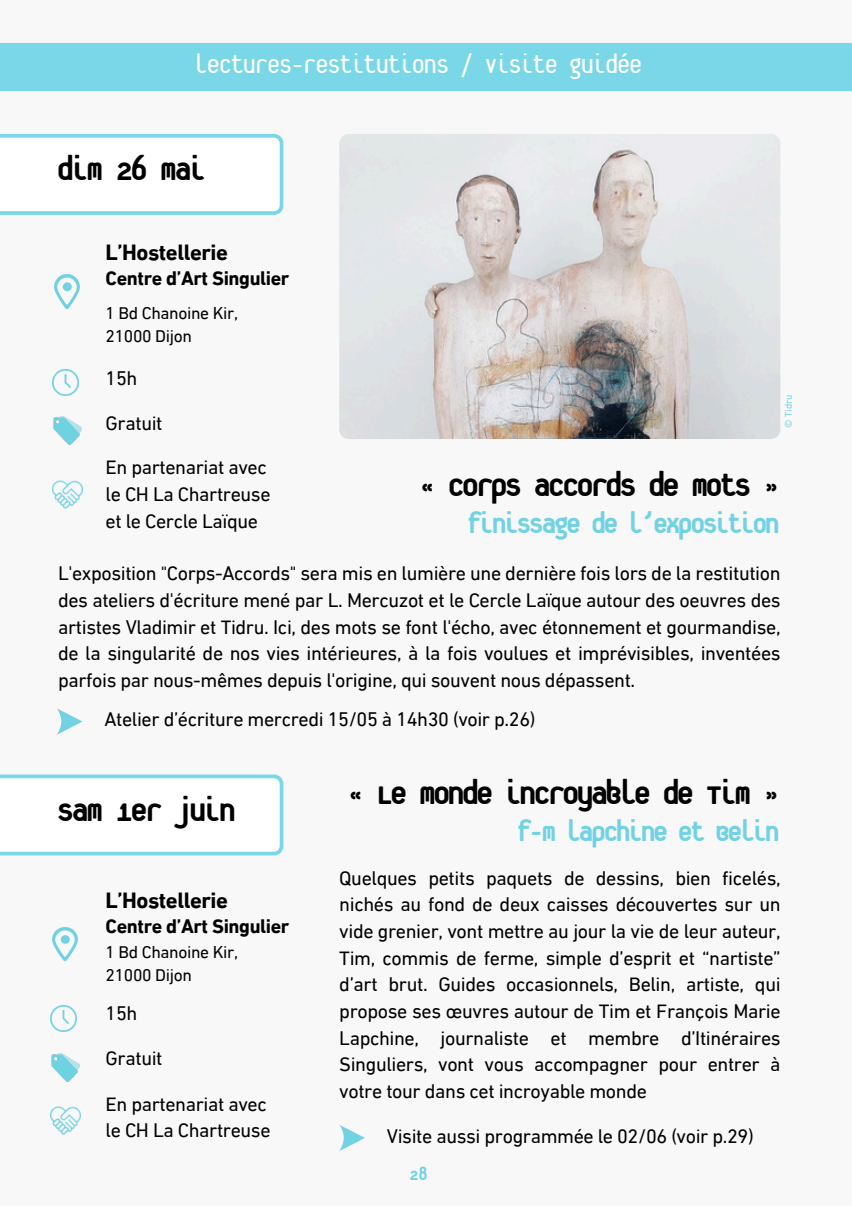
<style>
.page{position:relative;width:852px;height:1206px;background:#fff}
.page>*{position:absolute;margin:0;border:0;box-sizing:border-box;transform-origin:0 0}
.t1{font:800 37.5px "Platelet";letter-spacing:-.08em;color:#000}
.t2{font:800 32.5px "Platelet";letter-spacing:-.08em;color:#71d2e4}
.t3{font:30px "Platelet";letter-spacing:-.06em;color:#fff}
.t4{font:700 22.5px "DIN Next LT Arabic";letter-spacing:-.02em;color:#000}
.t5{font:20px/26.8px "DIN Next LT Arabic";letter-spacing:-.02em;color:#000}
.t6{font:700 20px "DIN Next LT Arabic";letter-spacing:-.02em;color:#000}
.t7{font:800 20px "Platelet";color:#71d2e4}
.t8{font:17.5px/23.2px "DIN Next LT Arabic";letter-spacing:-.02em;color:#000}
.t9{font:10px "DIN Next LT Arabic";color:#71d2e4}
</style>
<div class="page">
<div style="left:0;top:0;width:851px;height:1206px;background:#f8f8f8"></div>
<svg style="left:0;top:134px;width:283px;height:81px"></svg>
<img style="left:339px;top:134px;width:441px;height:305px;border-radius:9px">
<div style="left:0;top:43px;width:851px;height:48px;background:#7ad7e8"></div>
<svg style="left:0;top:774px;width:283px;height:81px"></svg>
<svg style="left:339px;top:1125px;width:26px;height:26px"></svg>
<svg style="left:57px;top:708px;width:25px;height:26px"></svg>
<img style="left:51px;top:1005px;width:26px;height:26px">
<img style="left:52px;top:1053px;width:28px;height:28px">
<img style="left:51px;top:1106px;width:30px;height:29px">
<img style="left:53px;top:927px;width:24px;height:35px">
<img style="left:53px;top:369px;width:26px;height:27px">
<img style="left:54px;top:417px;width:28px;height:28px">
<img style="left:53px;top:480px;width:30px;height:29px">
<img style="left:55px;top:275px;width:24px;height:35px">
<h4 class="t3" style="left:194px;top:50px;width:450px">lectures-restitutions / visite guidée</h4>
<h2 class="t1" style="left:57px;top:153px;width:151px">dim 26 mai</h2>
<p class="t4" style="left:106px;top:233px;width:124px">L’Hostellerie</p>
<p class="t6" style="left:106px;top:261px;width:185px">Centre d’Art Singulier</p>
<p class="t8" style="left:106px;top:299px;width:134px">1 Bd Chanoine Kir,<br>21000 Dijon</p>
<h3 class="t5" style="left:106px;top:362px;width:33px">15h</h3>
<h5 class="t5" style="left:106px;top:407px;width:58px">Gratuit</h5>
<h4 class="t5" style="left:106px;top:451px;width:166px">En partenariat avec le CH La Chartreuse et le Cercle Laïque</h4>
<p class="t9" style="left:779px;top:428px;width:35px;rotate:-90deg">© Tidru</p>
<h1 class="t1" style="left:419px;top:468px;width:363px">« Corps accords de mots »</h1>
<h1 class="t2" style="left:466px;top:509px;width:314px">finissage de l’exposition</h1>
<p class="t5" style="left:58px;top:557px;width:723px;text-align:justify">L'exposition "Corps-Accords" sera mis en lumière une dernière fois lors de la restitution des ateliers d'écriture mené par L. Mercuzot et le Cercle Laïque autour des oeuvres des artistes Vladimir et Tidru. Ici, des mots se font l'écho, avec étonnement et gourmandise, de la singularité de nos vies intérieures, à la fois voulues et imprévisibles, inventées parfois par nous-mêmes depuis l'origine, qui souvent nous dépassent.</p>
<p class="t5" style="left:104px;top:704px;width:432px">Atelier d’écriture mercredi 15/05 à 14h30 (voir p.26)</p>
<p class="t1" style="left:57px;top:793px;width:180px">Sam 1er juin</p>
<h4 class="t4" style="left:106px;top:881px;width:124px">L’Hostellerie</h4>
<h4 class="t6" style="left:106px;top:909px;width:185px">Centre d’Art Singulier</h4>
<p class="t8" style="left:106px;top:938px;width:134px">1 Bd Chanoine Kir,<br>21000 Dijon</p>
<h4 class="t5" style="left:106px;top:997px;width:33px">15h</h4>
<h2 class="t5" style="left:106px;top:1042px;width:58px">Gratuit</h2>
<p class="t5" style="left:106px;top:1088px;width:166px">En partenariat avec le CH La Chartreuse</p>
<p class="t1" style="left:347px;top:776px;width:434px">« Le monde incroyable de Tim »</p>
<p class="t2" style="left:516px;top:817px;width:265px">f-m lapchine et Belin</p>
<h1 class="t5" style="left:339px;top:862px;width:442px;text-align:justify">Quelques petits paquets de dessins, bien ficelés, nichés au fond de deux caisses découvertes sur un vide grenier, vont mettre au jour la vie de leur auteur, Tim, commis de ferme, simple d’esprit et “nartiste” d’art brut. Guides occasionnels, Belin, artiste, qui propose ses œuvres autour de Tim et François Marie Lapchine, journaliste et membre d’Itinéraires Singuliers, vont vous accompagner pour entrer à votre tour dans cet incroyable monde</h1>
<h1 class="t5" style="left:387px;top:1120px;width:368px">Visite aussi programmée le 02/06 (voir p.29)</h1>
<p class="t7" style="left:409px;top:1165px;width:20px">28</p>
</div>
